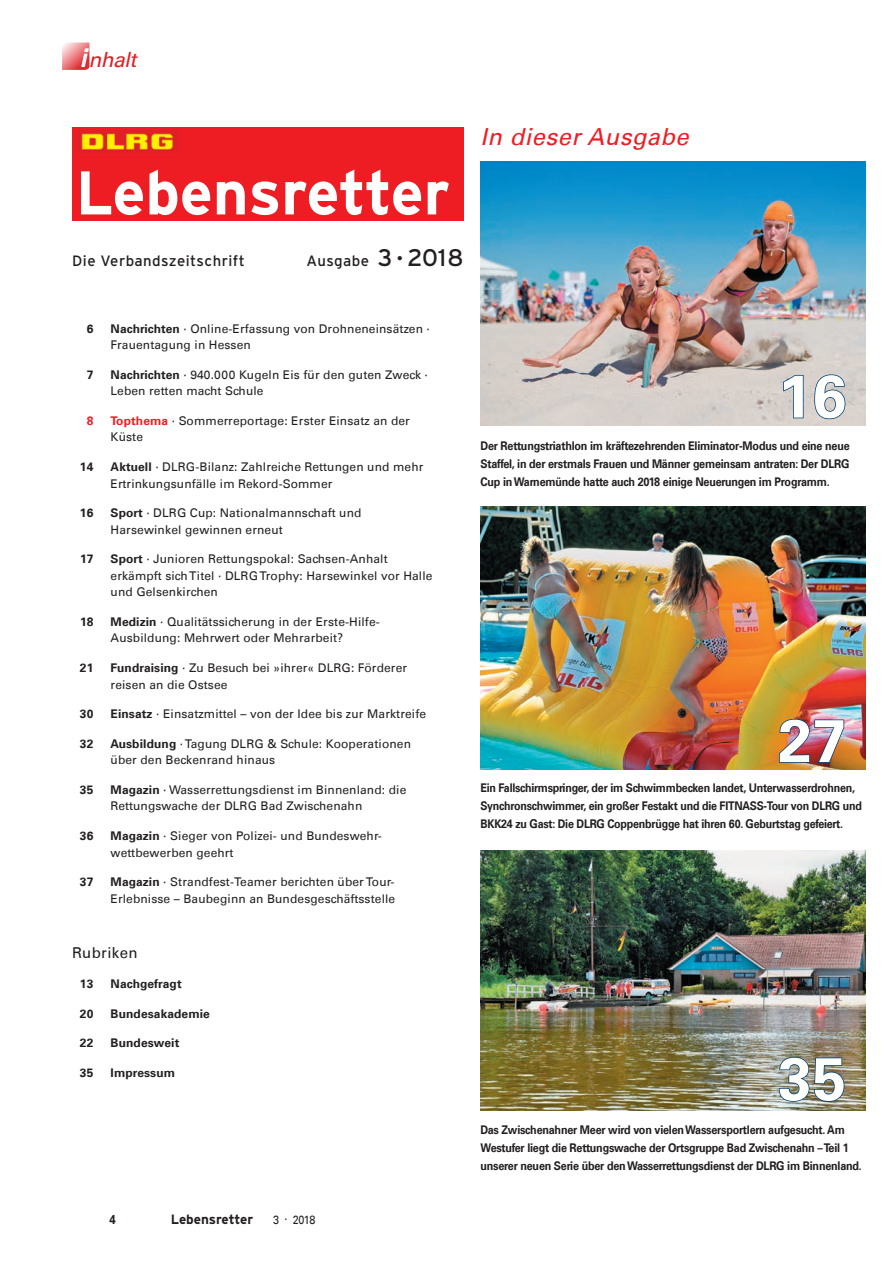
<style>
.page{position:relative;width:893px;height:1263px;background:#fff}
.page>*{position:absolute;margin:0;border:0;box-sizing:border-box;transform-origin:0 0}
.t1{font:700 61.5px "Interstate";letter-spacing:-.005em;color:#fff}
.t2{font:700 60px "DLRG Univers";color:#fff}
.t3{font:italic 23.55px "DLRG Univers";letter-spacing:.025em;color:#ee1d23}
.t4{font:italic 21px "DLRG Univers";letter-spacing:-.025em;color:#df2027}
.t5{font:15px "Interstate";letter-spacing:.03em;color:#231f20}
.t6{font:15px "DLRG Univers";letter-spacing:.02em;color:#231f20}
.t7{font:700 13.5px "Interstate";letter-spacing:-.005em;color:#231f20}
.t8{font:700 12.75px "DLRG Univers";color:#231f20;scale:.9 1}
.t9{font:12px/16.5px "DLRG Univers";letter-spacing:.01em;color:#231f20}
.t10{font:700 12px/18px "DLRG Univers";letter-spacing:-.02em;color:#231f20;text-align:justify;scale:.9 1}
.t11{font:700 12px/18px "DLRG Univers";letter-spacing:-.02em;color:#231f20;scale:.89 1}
.t12{font:700 12px "DLRG Univers";letter-spacing:.01em;color:#231f20}
.t13{font:700 12px "DLRG Univers";letter-spacing:-.02em;color:#231f20}
.t14{font:12px "DLRG Univers";letter-spacing:.01em;color:#231f20;scale:.9 1}
.t15{font:700 12px "DLRG Univers";color:#ee1d23}
.s1{font-size:24px;color:#fff}
.s2{font-size:24px}
.s3{font-weight:700}
.s4{font-weight:700;color:#ee1d23}
</style>
<div class="page">
<div style="left:72px;top:127px;width:391px;height:94px;background:#ee1d23"></div>
<img style="left:77px;top:131px;width:101px;height:22px">
<svg style="left:62px;top:43px;width:28px;height:27px"></svg>
<img style="left:480px;top:506px;width:385px;height:264px">
<img style="left:480px;top:162px;width:385px;height:263px">
<img style="left:480px;top:850px;width:385px;height:261px">
<img style="left:778px;top:1056px;width:67px;height:47px">
<svg style="left:782px;top:374px;width:22px;height:45px"></svg>
<svg style="left:813px;top:373px;width:33px;height:47px;background:#abb3b9"></svg>
<img style="left:778px;top:718px;width:67px;height:45px">
<h3 class="t4" style="left:80px;top:47px;width:58px"><span class="s1">i</span>nhalt</h3>
<h1 class="t1" style="left:75px;top:155px;width:376px">Lebensretter</h1>
<p class="t5" style="left:72px;top:251px;width:174px">Die Verbandszeitschrift</p>
<p class="t5" style="left:306px;top:251px;width:159px">Ausgabe <span class="s2">3</span> <sup>.</sup> <span class="s2">2018</span></p>
<h3 class="t3" style="left:480px;top:122px;width:209px">In dieser Ausgabe</h3>
<p class="t13" style="left:87px;top:321px;width:8px">6</p>
<p class="t9" style="left:111px;top:320px;width:321px"><span class="s3">Nachrichten</span> · Online-Erfassung von Drohneneinsätzen ·<br>Frauentagung in Hessen</p>
<p class="t13" style="left:87px;top:368px;width:8px">7</p>
<p class="t9" style="left:111px;top:366px;width:319px"><span class="s3">Nachrichten</span> · 940.000 Kugeln Eis für den guten Zweck ·<br>Leben retten macht Schule</p>
<p class="t15" style="left:87px;top:414px;width:8px">8</p>
<p class="t9" style="left:111px;top:412px;width:301px"><span class="s4">Topthema</span> · Sommerreportage: Erster Einsatz an der<br>Küste</p>
<p class="t13" style="left:80px;top:460px;width:15px">14</p>
<p class="t9" style="left:111px;top:459px;width:314px"><span class="s3">Aktuell</span> · DLRG-Bilanz: Zahlreiche Rettungen und mehr<br>Ertrinkungsunfälle im Rekord-Sommer</p>
<p class="t13" style="left:80px;top:506px;width:15px">16</p>
<p class="t9" style="left:111px;top:505px;width:252px"><span class="s3">Sport</span> · DLRG Cup: Nationalmannschaft und<br>Harsewinkel gewinnen erneut</p>
<p class="t13" style="left:80px;top:552px;width:15px">17</p>
<p class="t9" style="left:111px;top:551px;width:323px"><span class="s3">Sport</span> · Junioren Rettungspokal: Sachsen-Anhalt erkämpft sich Titel · DLRG Trophy: Harsewinkel vor Halle und Gelsenkirchen</p>
<p class="t13" style="left:80px;top:615px;width:15px">18</p>
<p class="t9" style="left:111px;top:613px;width:271px"><span class="s3">Medizin</span> · Qualitätssicherung in der Erste-Hilfe-<br>Ausbildung: Mehrwert oder Mehrarbeit?</p>
<p class="t13" style="left:80px;top:661px;width:15px">21</p>
<p class="t9" style="left:111px;top:660px;width:298px"><span class="s3">Fundraising</span> · Zu Besuch bei »ihrer« DLRG: Förderer reisen an die Ostsee</p>
<p class="t13" style="left:80px;top:707px;width:15px">30</p>
<p class="t9" style="left:111px;top:706px;width:317px"><span class="s3">Einsatz</span> · Einsatzmittel – von der Idee bis zur Marktreife</p>
<p class="t13" style="left:80px;top:736px;width:15px">32</p>
<p class="t9" style="left:111px;top:735px;width:302px"><span class="s3">Ausbildung</span> · Tagung DLRG &amp; Schule: Kooperationen über den Beckenrand hinaus</p>
<p class="t13" style="left:80px;top:783px;width:15px">35</p>
<p class="t9" style="left:111px;top:781px;width:297px"><span class="s3">Magazin</span> · Wasserrettungsdienst im Binnenland: die<br>Rettungswache der DLRG Bad Zwischenahn</p>
<p class="t13" style="left:80px;top:829px;width:15px">36</p>
<p class="t9" style="left:111px;top:828px;width:272px"><span class="s3">Magazin</span> · Sieger von Polizei- und Bundeswehr&shy;wettbewerben geehrt</p>
<p class="t13" style="left:80px;top:875px;width:15px">37</p>
<p class="t9" style="left:111px;top:874px;width:286px"><span class="s3">Magazin</span> · Strandfest-Teamer berichten über Tour-<br>Erlebnisse – Baubeginn an Bundesgeschäftsstelle</p>
<p class="t6" style="left:72px;top:944px;width:67px">Rubriken</p>
<p class="t13" style="left:80px;top:977px;width:15px">13</p>
<p class="t12" style="left:111px;top:977px;width:73px">Nachgefragt</p>
<p class="t13" style="left:80px;top:1006px;width:15px">20</p>
<p class="t12" style="left:111px;top:1006px;width:101px">Bundesakademie</p>
<p class="t13" style="left:80px;top:1036px;width:15px">22</p>
<p class="t12" style="left:111px;top:1036px;width:70px">Bundesweit</p>
<p class="t13" style="left:80px;top:1065px;width:15px">35</p>
<p class="t12" style="left:111px;top:1065px;width:66px">Impressum</p>
<p class="t8" style="left:110px;top:1212px;width:9px">4</p>
<p class="t7" style="left:171px;top:1211px;width:84px">Lebensretter</p>
<p class="t14" style="left:273px;top:1212px;width:49px">3 . 2018</p>
<h2 class="t2" style="left:778px;top:361px;width:69px">16</h2>
<p class="t10" style="left:480px;top:437px;width:412px">Der Rettungstriathlon im kräftezehrenden Eliminator-Modus und eine neue Staffel, in der erstmals Frauen und Männer gemeinsam antraten: Der DLRG Cup in Warnemünde hatte auch 2018 einige Neuerungen im Programm.</p>
<h2 class="t2" style="left:778px;top:706px;width:69px">27</h2>
<p class="t11" style="left:480px;top:779px;width:430px">Ein Fallschirmspringer, der im Schwimmbecken landet, Unterwasserdrohnen,<br>Synchronschwimmer, ein großer Festakt und die FITNASS-Tour von DLRG und<br>BKK24 zu Gast: Die DLRG Coppenbrügge hat ihren 60. Geburtstag gefeiert.</p>
<h2 class="t2" style="left:778px;top:1044px;width:69px">35</h2>
<p class="t10" style="left:480px;top:1121px;width:425px;text-align:left">Das Zwischenahner Meer wird von vielen Wassersportlern aufgesucht. Am<br>Westufer liegt die Rettungswache der Ortsgruppe Bad Zwischenahn – Teil 1 unserer neuen Serie über den Wasserrettungsdienst der DLRG im Binnenland.</p>
</div>
